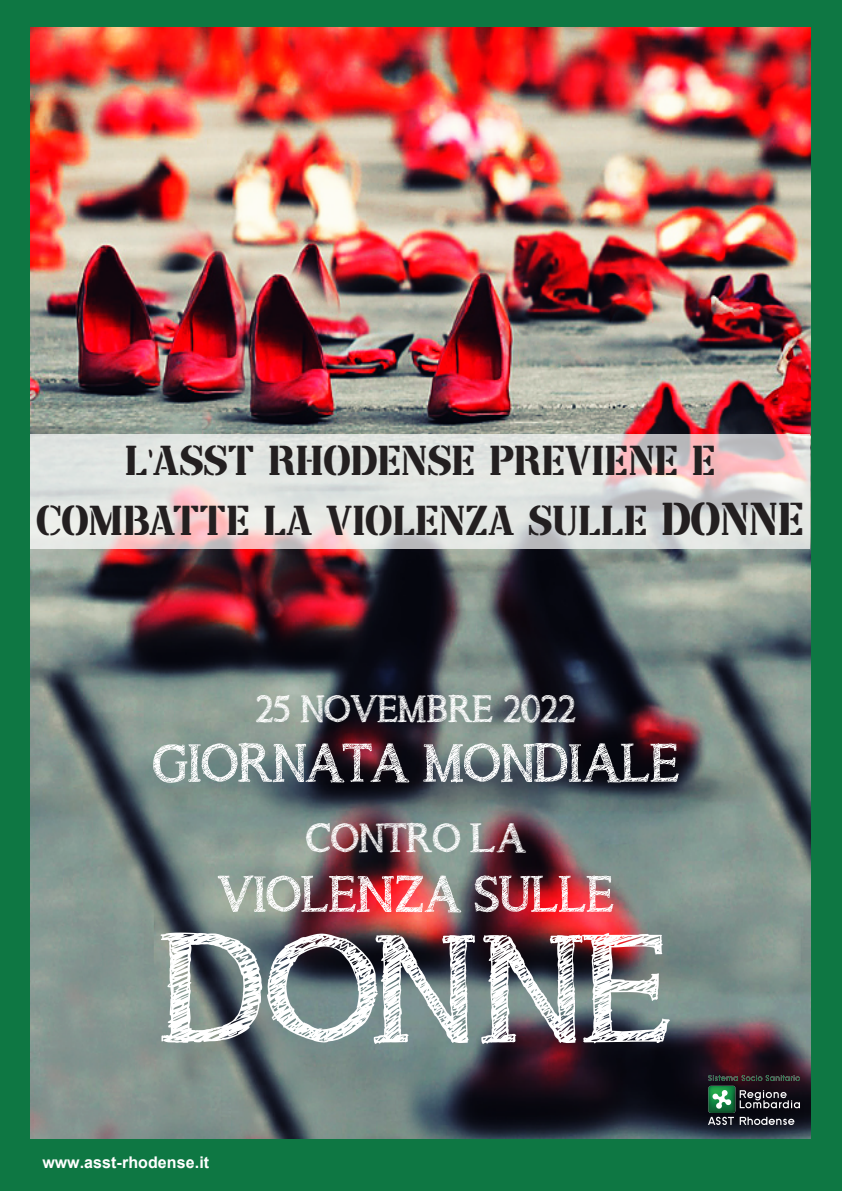
<style>
.page{position:relative;width:842px;height:1191px;background:#fff}
.page>*{position:absolute;margin:0;border:0;box-sizing:border-box;transform-origin:0 0}
.t1{font:150px "asongforjennifer";color:#fff;scale:1.08 1}
.t2{font:53px "asongforjennifer";color:#fff}
.t3{font:50px "asongforjennifer";color:#fff}
.t4{font:40px "asongforjennifer";color:#fff}
.t5{font:39px/60px "a Angkatan Bersenjata";color:#231f20;text-align:center}
.t6{font:37.5px "asongforjennifer";color:#fff}
.t7{font:700 16.1px "Arial";letter-spacing:.005em;color:#fff}
.s1{font-family:"A Safe Placeto Fall"}
.s2{font-size:43px}
</style>
<div class="page">
<div style="left:1px;top:0;width:841px;height:1191px;background:#0e7743"></div>
<img style="left:30px;top:27px;width:780px;height:1111px">
<svg style="left:30px;top:434px;width:780px;height:114px;background:#e0dddb"></svg>
<img style="left:709px;top:1075px;width:90px;height:49px">
<p class="t5" style="left:36px;top:433px;width:769px">L<span class="s1">’</span>ASST RHODENSE PREVIENE E<br>COMBATTE LA VIOLENZA SULLE <span class="s2">DONNE</span></p>
<p class="t6" style="left:256px;top:686px;width:321px">25 NOVEMBRE 2022</p>
<h2 class="t2" style="left:152px;top:731px;width:528px">GIORNATA MONDIALE</h2>
<p class="t4" style="left:306px;top:813px;width:221px">CONTRO LA</p>
<p class="t3" style="left:218px;top:864px;width:397px">VIOLENZA SULLE</p>
<h1 class="t1" style="left:161px;top:899px;width:474px">DONNE</h1>
<p class="t7" style="left:42px;top:1151px;width:168px">www.asst-rhodense.it</p>
</div>
